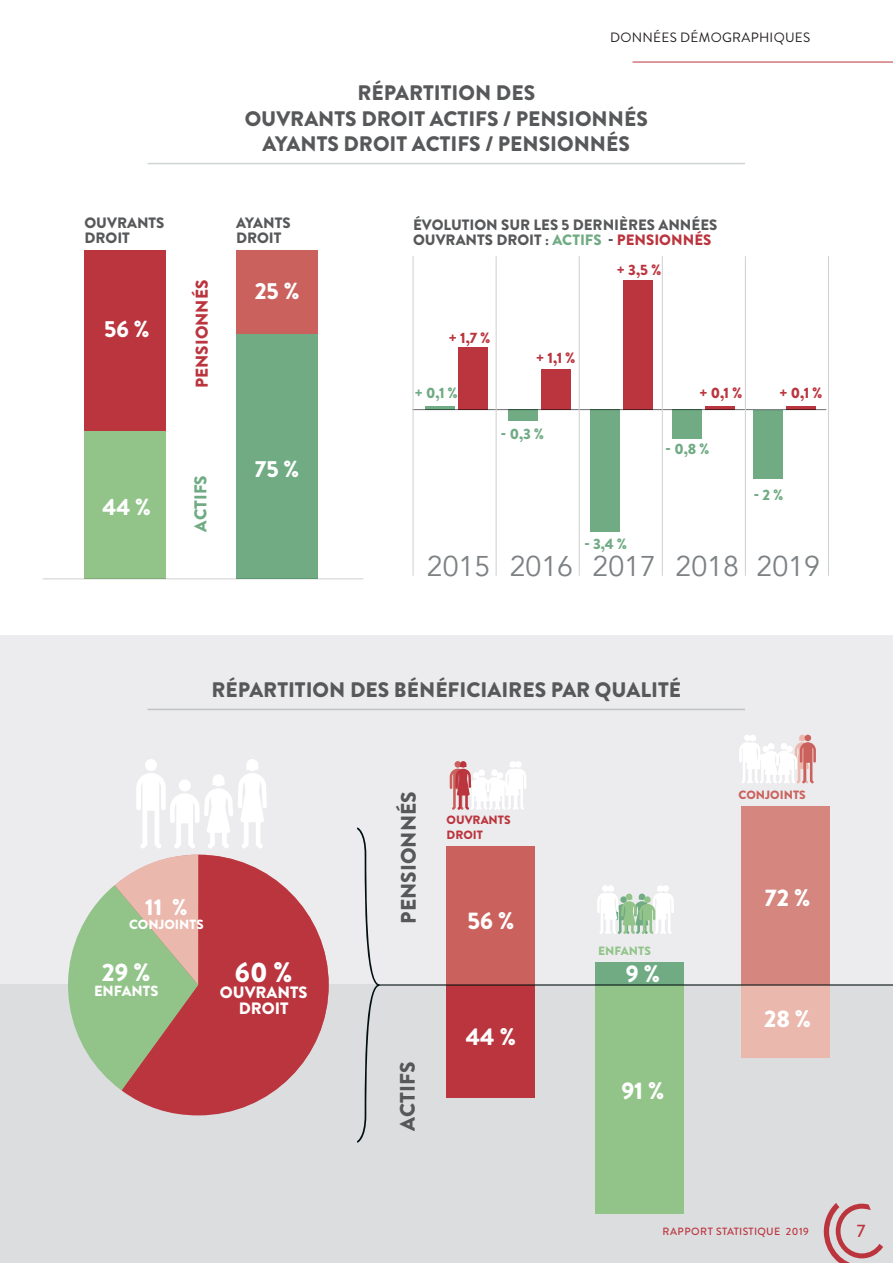
<style>
.page{position:relative;width:893px;height:1263px;background:#fff}
.page>*{position:absolute;margin:0;border:0;box-sizing:border-box;transform-origin:0 0}
.t1{font:28.5px "Avenir";color:#7d8184}
.t2{font:900 28.2px "Brandon Grotesque";color:#fff}
.t3{font:900 25.2px "Brandon Grotesque";color:#fff}
.t4{font:900 24px "Brandon Grotesque";color:#fff}
.t5{font:900 23.25px "Brandon Grotesque";color:#fff}
.t6{font:900 22.8px "Brandon Grotesque";color:#fff}
.t7{font:900 21px/25.2px "Brandon Grotesque";color:#57585a;text-align:center}
.t8{font:500 18px "Brandon Grotesque";color:#bb353e}
.t9{font:900 17.1px "Brandon Grotesque";color:#bb353e}
.t10{font:900 17.1px "Brandon Grotesque";color:#70ab84}
.t11{font:900 16.5px/16.5px "Brandon Grotesque";color:#fff;text-align:center}
.t12{font:900 15px/15px "Brandon Grotesque";color:#57585a}
.t13{font:900 15px "Brandon Grotesque";color:#bb353e}
.t14{font:900 15px "Brandon Grotesque";color:#70ab84}
.t15{font:900 14.7px "Brandon Grotesque";color:#fff}
.t16{font:13.5px "Brandon Grotesque";letter-spacing:.02em;color:#231f20}
.t17{font:900 13.35px "Brandon Grotesque";color:#fff}
.t18{font:900 12px/15px "Brandon Grotesque";color:#bb353e}
.t19{font:900 12px "Brandon Grotesque";color:#cb615c}
.t20{font:900 12px "Brandon Grotesque";color:#92c48a}
.t21{font:500 10.5px "Brandon Grotesque";letter-spacing:.025em;color:#bb353e}
.s1{color:#70ab84}
.s2{color:#bb353e}
</style>
<div class="page">
<div style="left:0;top:636px;width:893px;height:627px;background:#ececee"></div>
<div style="left:0;top:985px;width:893px;height:278px;background:#dcdddf"></div>
<hr style="left:147px;top:163px;width:598px;height:1px;background:#d0d3d3">
<hr style="left:147px;top:709px;width:598px;height:1px;background:#d0d3d3">
<hr style="left:705px;top:406px;width:30px;height:4px;background:#bb353e">
<div style="left:672px;top:410px;width:30px;height:29px;background:#70ab84"></div>
<hr style="left:786px;top:406px;width:30px;height:4px;background:#bb353e">
<div style="left:753px;top:410px;width:30px;height:68px;background:#70ab84"></div>
<div style="left:623px;top:280px;width:30px;height:130px;background:#bb353e"></div>
<div style="left:590px;top:410px;width:30px;height:122px;background:#70ab84"></div>
<div style="left:541px;top:369px;width:30px;height:41px;background:#bb353e"></div>
<div style="left:508px;top:410px;width:29px;height:11px;background:#70ab84"></div>
<div style="left:458px;top:347px;width:30px;height:63px;background:#bb353e"></div>
<hr style="left:425px;top:406px;width:30px;height:4px;background:#70ab84">
<hr style="left:412px;top:409px;width:414px;height:1px;background:#7d8184">
<hr style="left:496px;top:256px;width:1px;height:320px;background:#d0d3d3">
<hr style="left:579px;top:256px;width:1px;height:320px;background:#d0d3d3">
<hr style="left:662px;top:256px;width:1px;height:320px;background:#d0d3d3">
<hr style="left:745px;top:256px;width:1px;height:320px;background:#d0d3d3">
<hr style="left:828px;top:256px;width:1px;height:320px;background:#d0d3d3">
<hr style="left:412px;top:256px;width:2px;height:320px;background:#d0d3d3">
<div style="left:447px;top:847px;width:88px;height:138px;background:#cb615c"></div>
<div style="left:447px;top:985px;width:88px;height:113px;background:#bb353e"></div>
<div style="left:595px;top:962px;width:89px;height:23px;background:#70ab84"></div>
<div style="left:595px;top:985px;width:89px;height:228px;background:#92c48a"></div>
<div style="left:741px;top:807px;width:88px;height:178px;background:#d5877f"></div>
<div style="left:741px;top:985px;width:88px;height:73px;background:#eab8ad"></div>
<svg style="left:357px;top:827px;width:22px;height:316px"></svg>
<hr style="left:380px;top:984px;width:513px;height:1px;background:#000e0f">
<svg style="left:136px;top:759px;width:131px;height:89px"></svg>
<svg style="left:450px;top:761px;width:76px;height:49px"></svg>
<svg style="left:739px;top:735px;width:77px;height:48px"></svg>
<svg style="left:597px;top:885px;width:77px;height:49px"></svg>
<div style="left:84px;top:250px;width:82px;height:182px;background:#bb353e"></div>
<div style="left:236px;top:250px;width:82px;height:84px;background:#cb615c"></div>
<div style="left:84px;top:432px;width:82px;height:147px;background:#92c48a"></div>
<div style="left:236px;top:334px;width:82px;height:245px;background:#70ab84"></div>
<hr style="left:43px;top:578px;width:320px;height:1px;background:#d0d3d3">
<svg style="left:51px;top:879px;width:71px;height:211px"></svg>
<svg style="left:122px;top:855px;width:207px;height:260px;fill:#bb353e"></svg>
<svg style="left:824px;top:1203px;width:59px;height:60px"></svg>
<hr style="left:632px;top:62px;width:261px;height:1px;background:#bb353e">
<p class="t16" style="left:610px;top:28px;width:202px">DONNÉES DÉMOGRAPHIQUES</p>
<p class="t7" style="left:245px;top:81px;width:405px">RÉPARTITION DES<br>OUVRANTS DROIT ACTIFS / PENSIONNÉS<br>AYANTS DROIT ACTIFS / PENSIONNÉS</p>
<p class="t12" style="left:84px;top:215px;width:82px">OUVRANTS<br>DROIT</p>
<p class="t12" style="left:236px;top:215px;width:56px">AYANTS<br>DROIT</p>
<p class="t5" style="left:104px;top:313px;width:47px">56 %</p>
<p class="t5" style="left:103px;top:491px;width:50px">44 %</p>
<p class="t9" style="left:190px;top:388px;width:109px;rotate:-90deg">PENSIONNÉS</p>
<p class="t10" style="left:189px;top:532px;width:58px;rotate:-90deg">ACTIFS</p>
<p class="t5" style="left:255px;top:275px;width:46px">25 %</p>
<p class="t5" style="left:255px;top:453px;width:46px">75 %</p>
<p class="t12" style="left:413px;top:217px;width:306px">ÉVOLUTION SUR LES 5 DERNIÈRES ANNÉES<br>OUVRANTS DROIT : <span class="s1">ACTIFS</span> - <span class="s2">PENSIONNÉS</span></p>
<p class="t13" style="left:617px;top:259px;width:46px">+ 3,5 %</p>
<p class="t13" style="left:449px;top:327px;width:43px">+ 1,7 %</p>
<p class="t14" style="left:415px;top:383px;width:44px">+ 0,1 %</p>
<p class="t13" style="left:536px;top:347px;width:41px">+ 1,1 %</p>
<p class="t14" style="left:501px;top:423px;width:45px">- 0,3 %</p>
<p class="t14" style="left:584px;top:533px;width:44px">- 3,4 %</p>
<p class="t13" style="left:699px;top:383px;width:44px">+ 0,1 %</p>
<p class="t13" style="left:780px;top:383px;width:44px">+ 0,1 %</p>
<p class="t14" style="left:666px;top:438px;width:45px">- 0,8 %</p>
<p class="t14" style="left:754px;top:484px;width:31px">- 2 %</p>
<p class="t1" style="left:427px;top:549px;width:395px">2015 2016 2017 2018 2019</p>
<p class="t7" style="left:211px;top:677px;width:471px">RÉPARTITION DES BÉNÉFICIAIRES PAR QUALITÉ</p>
<p class="t6" style="left:145px;top:891px;width:44px">11 %</p>
<p class="t17" style="left:129px;top:914px;width:76px">CONJOINTS</p>
<p class="t3" style="left:102px;top:954px;width:50px">29 %</p>
<p class="t15" style="left:94px;top:980px;width:66px">ENFANTS</p>
<p class="t2" style="left:235px;top:952px;width:59px">60 %</p>
<p class="t11" style="left:220px;top:984px;width:89px">OUVRANTS<br>DROIT</p>
<p class="t7" style="left:396px;top:923px;width:134px;rotate:-90deg">PENSIONNÉS</p>
<p class="t18" style="left:447px;top:813px;width:66px">OUVRANTS<br>DROIT</p>
<p class="t4" style="left:467px;top:903px;width:48px">56 %</p>
<p class="t7" style="left:395px;top:1130px;width:70px;rotate:-90deg">ACTIFS</p>
<p class="t4" style="left:466px;top:1020px;width:51px">44 %</p>
<p class="t20" style="left:598px;top:942px;width:54px">ENFANTS</p>
<p class="t4" style="left:626px;top:956px;width:36px">9 %</p>
<p class="t4" style="left:621px;top:1074px;width:44px">91 %</p>
<p class="t19" style="left:738px;top:786px;width:69px">CONJOINTS</p>
<p class="t4" style="left:765px;top:881px;width:47px">72 %</p>
<p class="t4" style="left:764px;top:1001px;width:49px">28 %</p>
<p class="t21" style="left:663px;top:1224px;width:148px">RAPPORT STATISTIQUE 2019</p>
<p class="t8" style="left:857px;top:1219px;width:10px">7</p>
</div>
